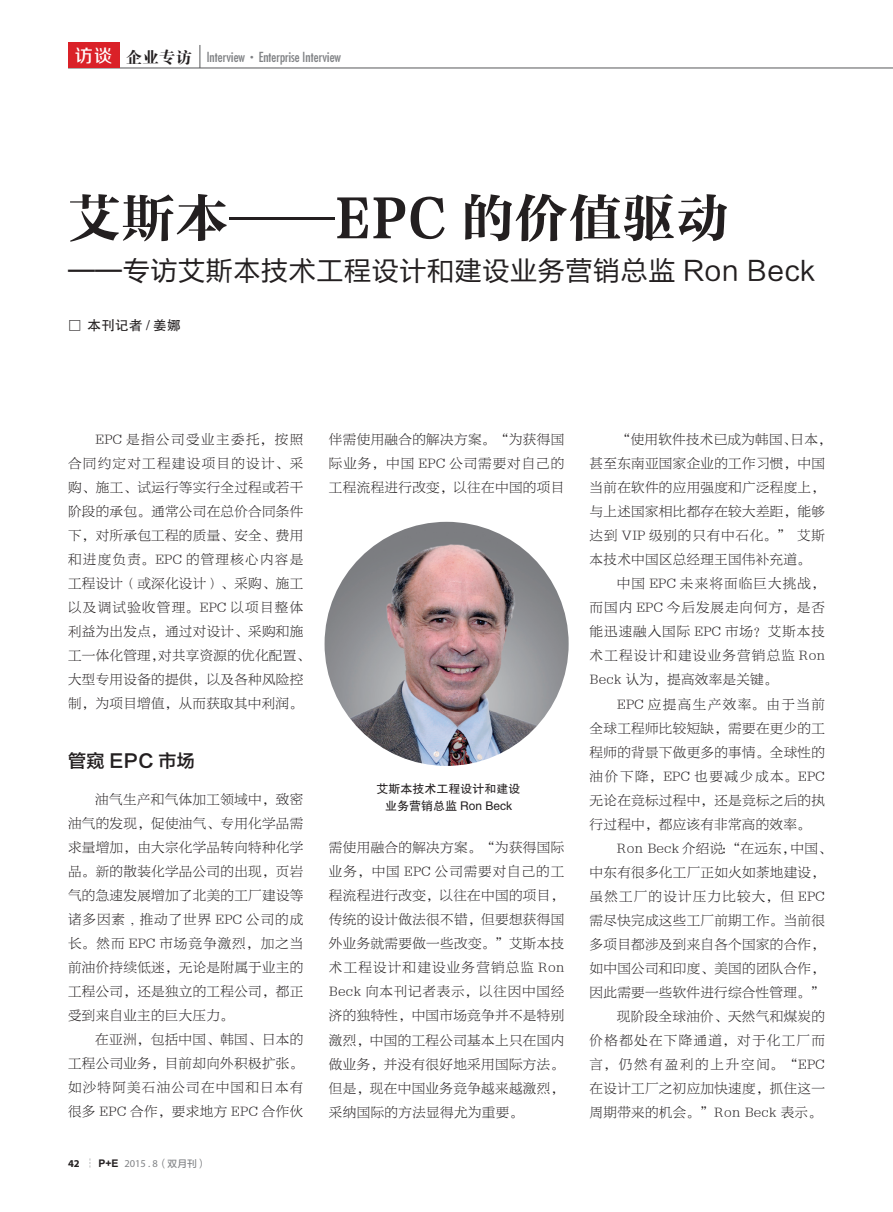
<style>
.page{position:relative;width:893px;height:1212px;background:#fff}
.page>*{position:absolute;margin:0;border:0;box-sizing:border-box;transform-origin:0 0}
.t1{font:52.5px "FZCYSK GBK1 0";letter-spacing:.025em;color:#231f20}
.t2{font:27px "FZLTHJW GB1 0";letter-spacing:.025em;color:#231f20}
.t3{font:18px "FZLTZHK GBK1 0";letter-spacing:.025em;color:#231f20}
.t4{font:13.5px/24px "FZBYFKSK GBK1 0";letter-spacing:.025em;color:#231f20;text-align:justify}
.t5{font:condensed 13.5px "Futura";color:#808285}
.t6{font:13.5px "FZBYFKSK GBK1 0";letter-spacing:.09em;color:#231f20}
.t7{font:13.5px "FZBYFKSK GBK1 0";letter-spacing:.13em;color:#231f20}
.t8{font:13.5px "FZBYFKSK GBK1 0";letter-spacing:.1em;color:#231f20}
.t9{font:13.5px "FZHTK GBK1 0";letter-spacing:.025em;color:#231f20}
.t10{font:12px/16.5px "FZHTK GBK1 0";color:#231f20;text-align:center}
.t11{font:10.5px "Myriad Pro";color:#808285}
.s1{font-family:"FZZZHUNHJW GB1 0";font-stretch:normal;font-size:18px;color:#fff}
.s2{font-family:"FZDBSK GBK1 0";font-stretch:normal;font-size:16.5px;color:#231f20}
.s3{font-family:"FZDBSK GBK1 0";font-stretch:normal}
.s4{font-weight:700;color:#231f20}
.s5{font-family:"Adobe Song Std";font-weight:300}
.s6{font-family:"Arial";font-weight:700;color:#231f20}
.s7{font-family:"FZLTZHUNHK GBK1 0";font-size:9.75px}
</style>
<div class="page">
<hr style="left:68px;top:68px;width:825px;height:1px;background:#57585a">
<svg style="left:200px;top:45px;width:1px;height:23px"></svg>
<div style="left:68px;top:43px;width:51px;height:25px;background:#da2128"></div>
<img style="left:325px;top:522px;width:244px;height:244px;border-radius:122px">
<p class="t5" style="left:75px;top:49px;width:268px"><span class="s1">访谈</span> <span class="s2">企业专访</span> Interview<span class="s3">·</span>Enterprise Interview</p>
<h1 class="t1" style="left:68px;top:190px;width:662px">艾斯本——EPC 的价值驱动</h1>
<h2 class="t2" style="left:68px;top:256px;width:748px">——专访艾斯本技术工程设计和建设业务营销总监 Ron Beck</h2>
<p class="t9" style="left:68px;top:318px;width:114px">□ 本刊记者 / 姜娜</p>
<p class="t4" style="left:68px;top:428px;width:244px;text-align:left;text-indent:27px">EPC 是指公司受业主委托，按照合同约定对工程建设项目的设计、采购、施工、试运行等实行全过程或若干阶段的承包。通常公司在总价合同条件下，对所承包工程的质量、安全、费用和进度负责。EPC 的管理核心内容是工程设计（或深化设计）、采购、施工以及调试验收管理。EPC 以项目整体利益为出发点，通过对设计、采购和施工一体化管理，对共享资源的优化配置、大型专用设备的提供，以及各种风险控制，为项目增值，从而获取其中利润。</p>
<h3 class="t3" style="left:68px;top:750px;width:128px">管窥 EPC 市场</h3>
<p class="t4" style="left:68px;top:787px;width:237px;text-indent:27px">油气生产和气体加工领域中，致密油气的发现，促使油气、专用化学品需求量增加，由大宗化学品转向特种化学品。新的散装化学品公司的出现，页岩气的急速发展增加了北美的工厂建设等诸多因素 , 推动了世界 EPC 公司的成长。然而 EPC 市场竞争激烈，加之当前油价持续低迷，无论是附属于业主的工程公司，还是独立的工程公司，都正受到来自业主的巨大压力。</p>
<p class="t4" style="left:68px;top:1027px;width:237px;text-indent:27px">在亚洲，包括中国、韩国、日本的工程公司业务，目前却向外积极扩张。如沙特阿美石油公司在中国和日本有很多 EPC 合作，要求地方 EPC 合作伙</p>
<p class="t11" style="left:68px;top:1156px;width:140px"><span class="s4">42</span> <span class="s5">┇</span> <span class="s6">P+E</span> 2015 . 8<span class="s7">（双月刊）</span></p>
<p class="t4" style="left:329px;top:428px;width:237px">伴需使用融合的解决方案。“为获得国际业务，中国 EPC 公司需要对自己的工程流程进行改变，以往在中国的项目</p>
<p class="t4" style="left:590px;top:428px;width:244px;text-align:left;text-indent:27px">“使用软件技术已成为韩国、日本，甚至东南亚国家企业的工作习惯，中国当前在软件的应用强度和广泛程度上，与上述国家相比都存在较大差距，能够达到 VIP 级别的只有中石化。” 艾斯本技术中国区总经理王国伟补充道。</p>
<p class="t4" style="left:590px;top:572px;width:237px;text-indent:27px">中国 EPC 未来将面临巨大挑战，而国内 EPC 今后发展走向何方，是否能迅速融入国际 EPC 市场？艾斯本技术工程设计和建设业务营销总监 Ron Beck 认为，提高效率是关键。</p>
<p class="t4" style="left:590px;top:692px;width:237px;text-indent:27px">EPC 应提高生产效率。由于当前全球工程师比较短缺，需要在更少的工程师的背景下做更多的事情。全球性的油价下降，EPC 也要减少成本。EPC无论在竞标过程中，还是竞标之后的执行过程中，都应该有非常高的效率。</p>
<p class="t4" style="left:617px;top:836px;width:216px">Ron Beck 介绍说：“在远东，中国、</p>
<p class="t4" style="left:590px;top:860px;width:237px">中东有很多化工厂正如火如荼地建设，</p>
<p class="t6" style="left:590px;top:888px;width:237px">虽然工厂的设计压力比较大，但 EPC</p>
<p class="t4" style="left:590px;top:908px;width:237px">需尽快完成这些工厂前期工作。当前很</p>
<p class="t4" style="left:590px;top:932px;width:237px">多项目都涉及到来自各个国家的合作，</p>
<p class="t4" style="left:590px;top:956px;width:237px">如中国公司和印度、美国的团队合作，</p>
<p class="t4" style="left:590px;top:980px;width:236px">因此需要一些软件进行综合性管理。”</p>
<p class="t4" style="left:617px;top:1004px;width:210px">现阶段全球油价、天然气和煤炭的</p>
<p class="t8" style="left:590px;top:1032px;width:237px">价格都处在下降通道，对于化工厂而</p>
<p class="t7" style="left:590px;top:1056px;width:237px">言，仍然有盈利的上升空间。“EPC</p>
<p class="t4" style="left:590px;top:1076px;width:237px">在设计工厂之初应加快速度，抓住这一</p>
<p class="t4" style="left:590px;top:1100px;width:234px">周期带来的机会。”Ron Beck 表示。</p>
<p class="t10" style="left:377px;top:781px;width:146px">艾斯本技术工程设计和建设业务营销总监 Ron Beck</p>
<p class="t4" style="left:329px;top:836px;width:237px">需使用融合的解决方案。“为获得国际业务，中国 EPC 公司需要对自己的工程流程进行改变，以往在中国的项目，传统的设计做法很不错，但要想获得国外业务就需要做一些改变。”艾斯本技术工程设计和建设业务营销总监 Ron Beck 向本刊记者表示，以往因中国经济的独特性，中国市场竞争并不是特别激烈，中国的工程公司基本上只在国内做业务，并没有很好地采用国际方法。但是，现在中国业务竞争越来越激烈，采纳国际的方法显得尤为重要。</p>
</div>
